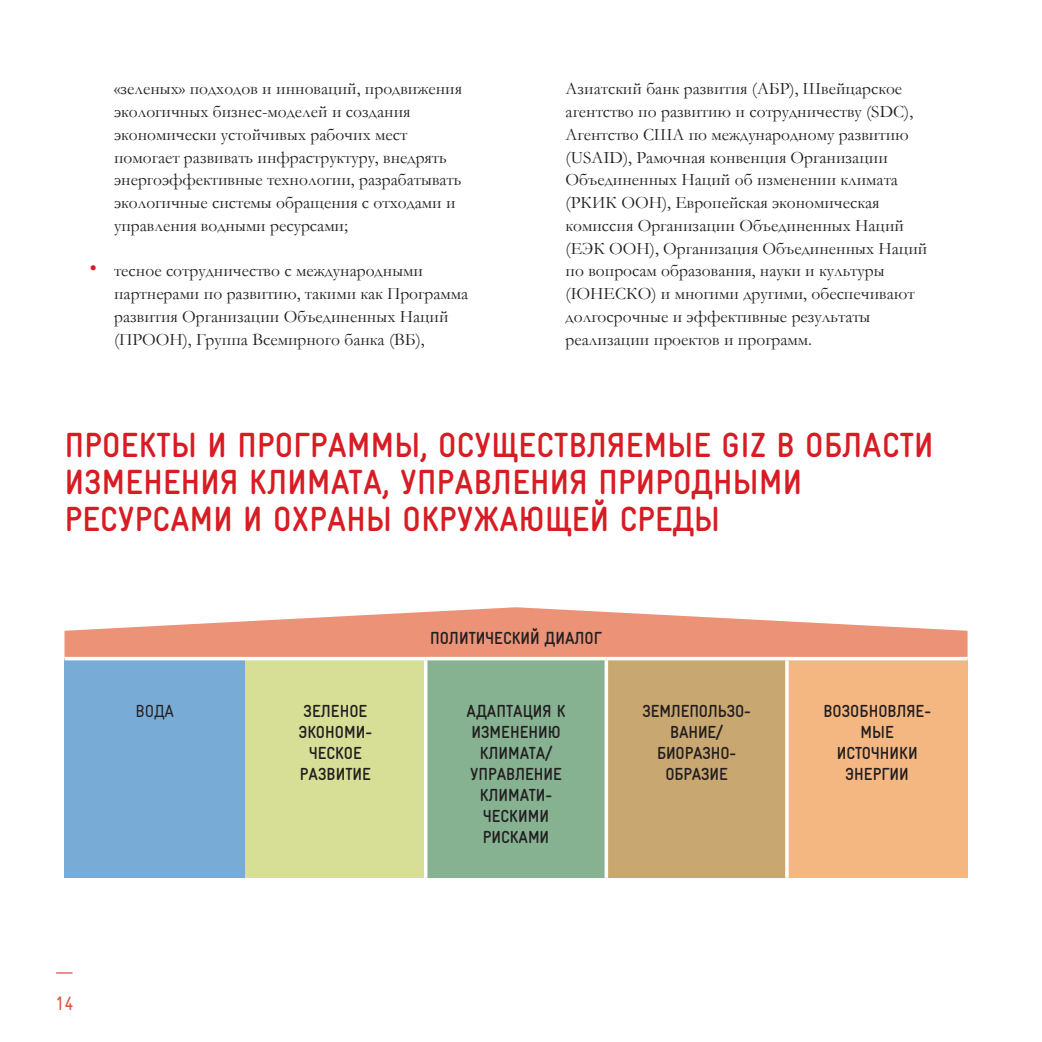
<style>
.page{position:relative;width:1042px;height:1042px;background:#fff}
.page>*{position:absolute;margin:0;border:0;box-sizing:border-box;transform-origin:0 0}
.HEADER_RED{font:700 condensed 35px/36.8px "GIZ Gravur Pro CA";letter-spacing:.01em;color:#d81c23}
.t1{font:condensed 19.25px "Gravur";color:#e0543c}
.t2{font:17.5px/22.8px "Garamond";color:#231f20}
.Project_information{font:700 condensed 17.5px/21px "GIZ Gravur Pro CA";color:#231f20;text-align:center}
.Project_information-2{font:condensed 17.5px "GIZ Gravur Pro CA";color:#231f20}
.s1{font-family:"GIZ Gravur Pro CA";font-stretch:condensed;font-size:24.5px;color:#d81c23}
</style>
<div class="page">
<svg style="left:56px;top:972px;width:16px;height:1px"></svg>
<div style="left:64px;top:658px;width:181px;height:220px;background:#78abd6"></div>
<div style="left:245px;top:658px;width:181px;height:220px;background:#d7de95"></div>
<div style="left:426px;top:658px;width:180px;height:220px;background:#86b292"></div>
<div style="left:606px;top:658px;width:181px;height:220px;background:#c9a771"></div>
<div style="left:787px;top:658px;width:180px;height:220px;background:#f5b782"></div>
<hr style="left:64px;top:657px;width:181px;height:3px;background:#fff">
<hr style="left:424px;top:660px;width:3px;height:218px;background:#fff">
<svg style="left:604px;top:660px;width:4px;height:218px"></svg>
<svg style="left:785px;top:660px;width:4px;height:218px"></svg>
<hr style="left:245px;top:657px;width:181px;height:3px;background:#fff">
<hr style="left:426px;top:657px;width:180px;height:3px;background:#fff">
<hr style="left:606px;top:657px;width:181px;height:3px;background:#fff">
<hr style="left:787px;top:657px;width:180px;height:3px;background:#fff">
<svg style="left:64px;top:607px;width:903px;height:50px;fill:#eb9277"></svg>
<p class="t2" style="left:114px;top:77px;width:349px">«зеленых» подходов и инноваций, продвижения экологичных бизнес-моделей и создания экономически устойчивых рабочих мест помогает развивать инфраструктуру, внедрять энергоэффективные технологии, разрабатывать экологичные системы обращения с отходами и управления водными ресурсами;</p>
<p class="t2" style="left:114px;top:259px;width:355px;text-indent:-25px"><span class="s1">•</span> тесное сотрудничество с международными партнерами по развитию, такими как Программа развития Организации Объединенных Наций (ПРООН), Группа Всемирного банка (ВБ),</p>
<p class="t2" style="left:566px;top:77px;width:363px">Азиатский банк развития (АБР), Швейцарское агентство по развитию и сотрудничеству (SDC), Агентство США по международному развитию (USAID), Рамочная конвенция Организации Объединенных Наций об изменении климата (РКИК ООН), Европейская экономическая комиссия Организации Объединенных Наций (ЕЭК ООН), Организация Объединенных Наций по вопросам образования, науки и культуры (ЮНЕСКО) и многими другими, обеспечивают долгосрочные и эффективные результаты реализации проектов и программ.</p>
<p class="HEADER_RED" style="left:65px;top:427px;width:870px">ПРОЕКТЫ И ПРОГРАММЫ, ОСУЩЕСТВЛЯЕМЫЕ GIZ В ОБЛАСТИ<br>ИЗМЕНЕНИЯ КЛИМАТА, УПРАВЛЕНИЯ ПРИРОДНЫМИ<br>РЕСУРСАМИ И ОХРАНЫ ОКРУЖАЮЩЕЙ СРЕДЫ</p>
<p class="Project_information" style="left:430px;top:628px;width:173px">ПОЛИТИЧЕСКИЙ ДИАЛОГ</p>
<p class="t1" style="left:55px;top:992px;width:20px">14</p>
<p class="Project_information-2" style="left:136px;top:701px;width:40px">ВОДА</p>
<p class="Project_information" style="left:299px;top:700px;width:75px">ЗЕЛЕНОЕ<br>ЭКОНОМИ-<br>ЧЕСКОЕ<br>РАЗВИТИЕ</p>
<p class="Project_information" style="left:466px;top:700px;width:100px">АДАПТАЦИЯ К<br>ИЗМЕНЕНИЮ<br>КЛИМАТА/<br>УПРАВЛЕНИЕ<br>КЛИМАТИ-<br>ЧЕСКИМИ<br>РИСКАМИ</p>
<p class="Project_information" style="left:642px;top:700px;width:110px">ЗЕМЛЕПОЛЬЗО-<br>ВАНИЕ/<br>БИОРАЗНО-<br>ОБРАЗИЕ</p>
<p class="Project_information" style="left:823px;top:700px;width:109px">ВОЗОБНОВЛЯЕ-<br>МЫЕ<br>ИСТОЧНИКИ<br>ЭНЕРГИИ</p>
</div>
